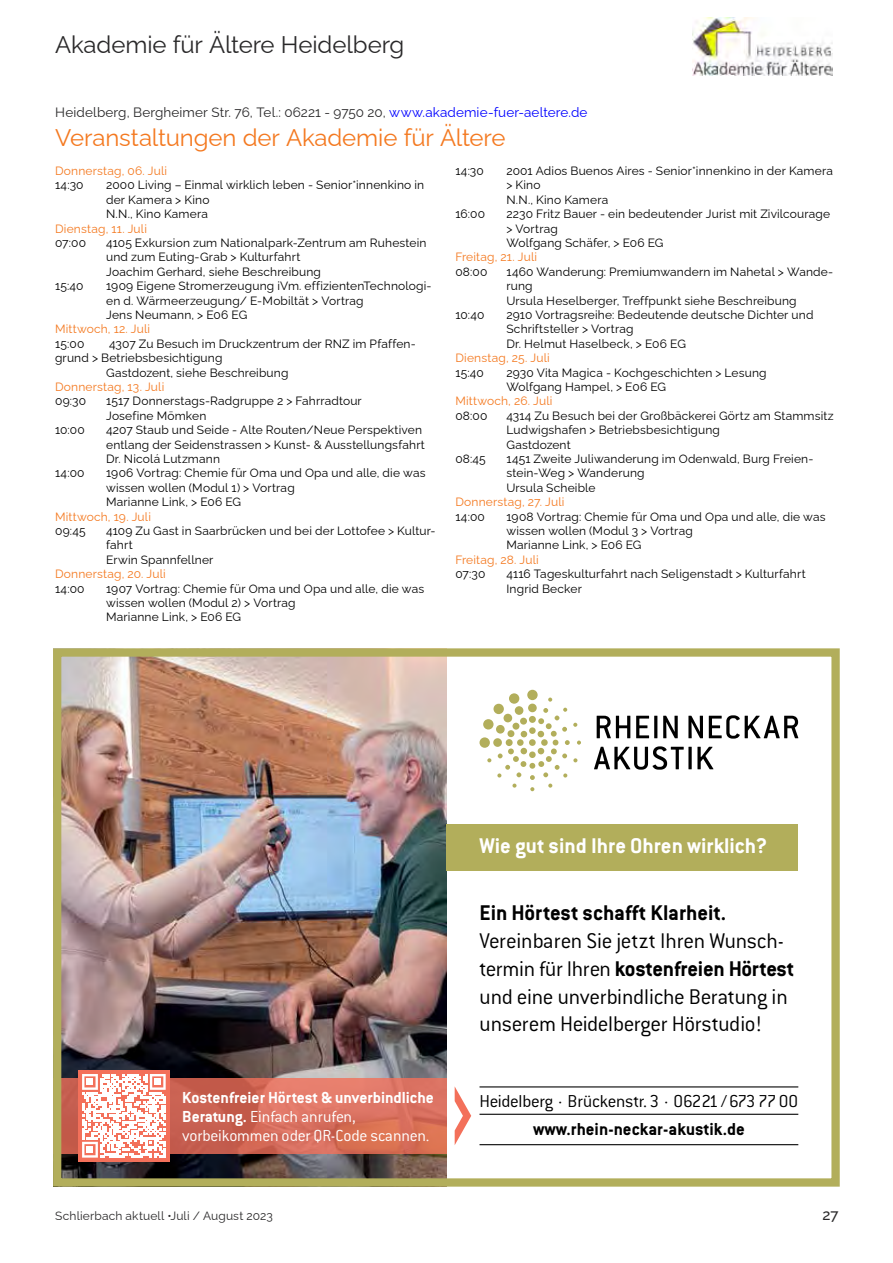
<style>
.page{position:relative;width:893px;height:1263px;background:#fff}
.page>*{position:absolute;margin:0;border:0;box-sizing:border-box;transform-origin:0 0}
.t1{font:24px "Raleway";letter-spacing:-.005em;color:#f47920}
.t2{font:24px "Raleway";letter-spacing:-.005em;color:#292829}
.t3{font:300 23.4px/27.8px "Conduit ITC Pro";letter-spacing:-.015em;color:#000}
.t4{font:700 23.4px "Conduit ITC Pro";color:#fff}
.t5{font:700 23.4px "Conduit ITC Pro";color:#000}
.t6{font:300 19.05px "Conduit ITC Pro";letter-spacing:-.02em;color:#000}
.t7{font:700 19.05px "Conduit ITC Pro";color:#000}
.t8{font:300 17.55px/19px "Conduit ITC Pro";letter-spacing:-.015em;color:#fff}
.t9{font:500 15px "Raleway";color:#292829}
.t10{font:13.5px "Raleway";letter-spacing:.01em;color:#292829}
.t11{font:12px/14.4px "Raleway";letter-spacing:.015em;color:#000}
.t12{font:12px "Raleway";letter-spacing:.015em;color:#f47920}
.t13{font:12px "Raleway";letter-spacing:.01em;color:#292829}
.s1{color:#00f}
.s2{font-weight:700}
</style>
<div class="page">
<img style="left:693px;top:17px;width:140px;height:58px">
<img style="left:62px;top:657px;width:384px;height:520px">
<hr style="left:479px;top:1086px;width:319px;height:1px;background:#000">
<hr style="left:479px;top:1144px;width:319px;height:1px;background:#000">
<svg style="left:597px;top:716px;width:81px;height:22px"></svg>
<svg style="left:487px;top:758px;width:4px;height:4px"></svg>
<svg style="left:497px;top:708px;width:84px;height:83px"></svg>
<svg style="left:548px;top:697px;width:4px;height:5px"></svg>
<div style="left:528px;top:704px;width:9px;height:8px;background:#b2ae5b;border-radius:50%"></div>
<div style="left:479px;top:737px;width:11px;height:11px;background:#b2ae5b;border-radius:50%"></div>
<div style="left:529px;top:716px;width:7px;height:7px;background:#b2ae5b;border-radius:50%"></div>
<div style="left:520px;top:718px;width:7px;height:7px;background:#b2ae5b;border-radius:50%"></div>
<div style="left:512px;top:723px;width:7px;height:7px;background:#b2ae5b;border-radius:50%"></div>
<div style="left:507px;top:730px;width:7px;height:7px;background:#b2ae5b;border-radius:50%"></div>
<div style="left:506px;top:739px;width:7px;height:7px;background:#b2ae5b;border-radius:50%"></div>
<div style="left:515px;top:706px;width:8px;height:9px;background:#b2ae5b;border-radius:50%"></div>
<div style="left:504px;top:714px;width:8px;height:8px;background:#b2ae5b;border-radius:50%"></div>
<div style="left:496px;top:725px;width:9px;height:8px;background:#b2ae5b;border-radius:50%"></div>
<div style="left:493px;top:738px;width:9px;height:9px;background:#b2ae5b;border-radius:50%"></div>
<div style="left:483px;top:719px;width:10px;height:10px;background:#b2ae5b;border-radius:50%"></div>
<div style="left:493px;top:704px;width:11px;height:10px;background:#b2ae5b;border-radius:50%"></div>
<div style="left:509px;top:693px;width:10px;height:11px;background:#b2ae5b;border-radius:50%"></div>
<div style="left:527px;top:690px;width:11px;height:10px;background:#b2ae5b;border-radius:50%"></div>
<svg style="left:688px;top:715px;width:110px;height:24px"></svg>
<svg style="left:594px;top:746px;width:119px;height:24px"></svg>
<div style="left:446px;top:824px;width:352px;height:47px;background:#b2ae5b"></div>
<hr style="left:479px;top:1114px;width:319px;height:1px;background:#000">
<svg style="left:455px;top:1087px;width:16px;height:58px"></svg>
<svg style="left:62px;top:1078px;width:384px;height:75px;background:#d46b59"></svg>
<div style="left:78px;top:1070px;width:92px;height:92px;background:#f3705a"></div>
<svg style="left:82px;top:1074px;width:84px;height:83px"></svg>
<div style="left:87px;top:1078px;width:6px;height:7px;background:#fff"></div>
<div style="left:154px;top:1078px;width:7px;height:7px;background:#fff"></div>
<div style="left:87px;top:1146px;width:6px;height:7px;background:#fff"></div>
<div style="left:53px;top:648px;width:787px;height:538px;border:8px solid #b2ae5b"></div>
<h1 class="t2" style="left:55px;top:25px;width:351px">Akademie für Ältere Heidelberg</h1>
<p class="t10" style="left:55px;top:101px;width:534px">Heidelberg, Bergheimer Str. 76, Tel.: 06221 - 9750 20, <span class="s1">www.akademie-fuer-aeltere.de</span></p>
<h1 class="t1" style="left:55px;top:118px;width:452px">Veranstaltungen der Akademie für Ältere</h1>
<p class="t12" style="left:55px;top:161px;width:114px">Donnerstag, 06. Juli</p>
<p class="t11" style="left:55px;top:177px;width:30px">14:30</p>
<p class="t11" style="left:106px;top:177px;width:320px">2000 Living – Einmal wirklich leben - Senior*innenkino in der Kamera &gt; Kino<br>N.N., Kino Kamera</p>
<p class="t12" style="left:55px;top:219px;width:93px">Dienstag, 11. Juli</p>
<p class="t11" style="left:55px;top:234px;width:33px">07:00</p>
<p class="t11" style="left:106px;top:234px;width:322px">4105 Exkursion zum Nationalpark-Zentrum am Ruhestein und zum Euting-Grab &gt; Kulturfahrt<br>Joachim Gerhard, siehe Beschreibung</p>
<p class="t11" style="left:55px;top:277px;width:30px">15:40</p>
<p class="t11" style="left:106px;top:277px;width:327px">1909 Eigene Stromerzeugung iVm. effizientenTechnologi&shy;en d. Wärmeerzeugung/ E-Mobiltät &gt; Vortrag<br>Jens Neumann, &gt; E06 EG</p>
<p class="t12" style="left:55px;top:320px;width:97px">Mittwoch, 12. Juli</p>
<p class="t11" style="left:55px;top:335px;width:31px">15:00</p>
<p class="t11" style="left:109px;top:335px;width:308px">4307 Zu Besuch im Druckzentrum der RNZ im Pfaffen-</p>
<p class="t11" style="left:55px;top:349px;width:169px">grund &gt; Betriebsbesichtigung</p>
<p class="t11" style="left:106px;top:364px;width:184px">Gastdozent, siehe Beschreibung</p>
<p class="t12" style="left:55px;top:377px;width:111px">Donnerstag, 13. Juli</p>
<p class="t11" style="left:55px;top:393px;width:33px">09:30</p>
<p class="t11" style="left:106px;top:393px;width:257px">1517 Donnerstags-Radgruppe 2 &gt; Fahrradtour<br>Josefine Mömken</p>
<p class="t11" style="left:55px;top:421px;width:31px">10:00</p>
<p class="t11" style="left:106px;top:421px;width:320px">4207 Staub und Seide - Alte Routen/Neue Perspektiven entlang der Seidenstrassen &gt; Kunst- &amp; Ausstellungsfahrt<br>Dr. Nicolá Lutzmann</p>
<p class="t11" style="left:55px;top:465px;width:31px">14:00</p>
<p class="t11" style="left:106px;top:465px;width:321px">1906 Vortrag: Chemie für Oma und Opa und alle, die was wissen wollen (Modul 1) &gt; Vortrag<br>Marianne Link, &gt; E06 EG</p>
<p class="t12" style="left:55px;top:507px;width:97px">Mittwoch, 19. Juli</p>
<p class="t11" style="left:55px;top:522px;width:32px">09:45</p>
<p class="t11" style="left:106px;top:522px;width:331px">4109 Zu Gast in Saarbrücken und bei der Lottofee &gt; Kultur&shy;fahrt<br>Erwin Spannfellner</p>
<p class="t12" style="left:55px;top:564px;width:112px">Donnerstag, 20. Juli</p>
<p class="t11" style="left:55px;top:580px;width:31px">14:00</p>
<p class="t11" style="left:106px;top:580px;width:320px">1907 Vortrag: Chemie für Oma und Opa und alle, die was wissen wollen (Modul 2) &gt; Vortrag<br>Marianne Link, &gt; E06 EG</p>
<p class="t11" style="left:455px;top:162px;width:30px">14:30</p>
<p class="t11" style="left:506px;top:162px;width:328px">2001 Adios Buenos Aires - Senior*innenkino in der Kamera &gt; Kino<br>N.N., Kino Kamera</p>
<p class="t11" style="left:455px;top:205px;width:31px">16:00</p>
<p class="t11" style="left:506px;top:205px;width:325px">2230 Fritz Bauer - ein bedeutender Jurist mit Zivilcourage &gt; Vortrag<br>Wolfgang Schäfer, &gt; E06 EG</p>
<p class="t12" style="left:455px;top:248px;width:83px">Freitag, 21. Juli</p>
<p class="t11" style="left:455px;top:263px;width:34px">08:00</p>
<p class="t11" style="left:506px;top:263px;width:328px">1460 Wanderung: Premiumwandern im Nahetal &gt; Wande&shy;rung<br>Ursula Heselberger, Treffpunkt siehe Beschreibung</p>
<p class="t11" style="left:455px;top:306px;width:30px">10:40</p>
<p class="t11" style="left:506px;top:306px;width:309px">2910 Vortragsreihe: Bedeutende deutsche Dichter und<br>Schriftsteller &gt; Vortrag<br>Dr. Helmut Haselbeck, &gt; E06 EG</p>
<p class="t12" style="left:455px;top:348px;width:96px">Dienstag, 25. Juli</p>
<p class="t11" style="left:455px;top:364px;width:30px">15:40</p>
<p class="t11" style="left:506px;top:364px;width:262px">2930 Vita Magica - Kochgeschichten &gt; Lesung<br>Wolfgang Hampel, &gt; E06 EG</p>
<p class="t12" style="left:455px;top:392px;width:99px">Mittwoch, 26. Juli</p>
<p class="t11" style="left:455px;top:407px;width:34px">08:00</p>
<p class="t11" style="left:506px;top:407px;width:329px">4314 Zu Besuch bei der Großbäckerei Görtz am Stammsitz<br>Ludwigshafen &gt; Betriebsbesichtigung<br>Gastdozent</p>
<p class="t11" style="left:455px;top:450px;width:32px">08:45</p>
<p class="t11" style="left:506px;top:450px;width:309px">1451 Zweite Juliwanderung im Odenwald, Burg Freien&shy;stein-Weg &gt; Wanderung<br>Ursula Scheible</p>
<p class="t12" style="left:455px;top:492px;width:111px">Donnerstag, 27. Juli</p>
<p class="t11" style="left:455px;top:508px;width:31px">14:00</p>
<p class="t11" style="left:506px;top:508px;width:321px">1908 Vortrag: Chemie für Oma und Opa und alle, die was wissen wollen (Modul 3 &gt; Vortrag<br>Marianne Link, &gt; E06 EG</p>
<p class="t12" style="left:455px;top:550px;width:85px">Freitag, 28. Juli</p>
<p class="t11" style="left:455px;top:565px;width:32px">07:30</p>
<p class="t11" style="left:506px;top:565px;width:301px">4116 Tageskulturfahrt nach Seligenstadt &gt; Kulturfahrt<br>Ingrid Becker</p>
<h3 class="t8" style="left:182px;top:1088px;width:253px"><span class="s2">Kostenfreier Hörtest &amp; unverbindliche<br>Beratung.</span> Einfach anrufen, vorbeikommen oder QR-Code scannen.</h3>
<h2 class="t4" style="left:479px;top:832px;width:289px">Wie gut sind Ihre Ohren wirklich?</h2>
<h2 class="t5" style="left:479px;top:899px;width:248px">Ein Hörtest schafft Klarheit.</h2>
<h2 class="t3" style="left:479px;top:927px;width:316px">Vereinbaren Sie jetzt Ihren Wunsch&shy;termin für Ihren <span class="s2">kostenfreien Hörtest </span>und eine unverbindliche Beratung in unserem Heidelberger Hörstudio!</h2>
<h3 class="t6" style="left:479px;top:1091px;width:320px">Heidelberg · Brückenstr. 3 · 06221 / 67377 00</h3>
<h3 class="t7" style="left:533px;top:1117px;width:213px">www.rhein-neckar-akustik.de</h3>
<p class="t13" style="left:55px;top:1206px;width:219px">Schlierbach aktuell •Juli / August 2023</p>
<p class="t9" style="left:822px;top:1202px;width:18px">27</p>
</div>
